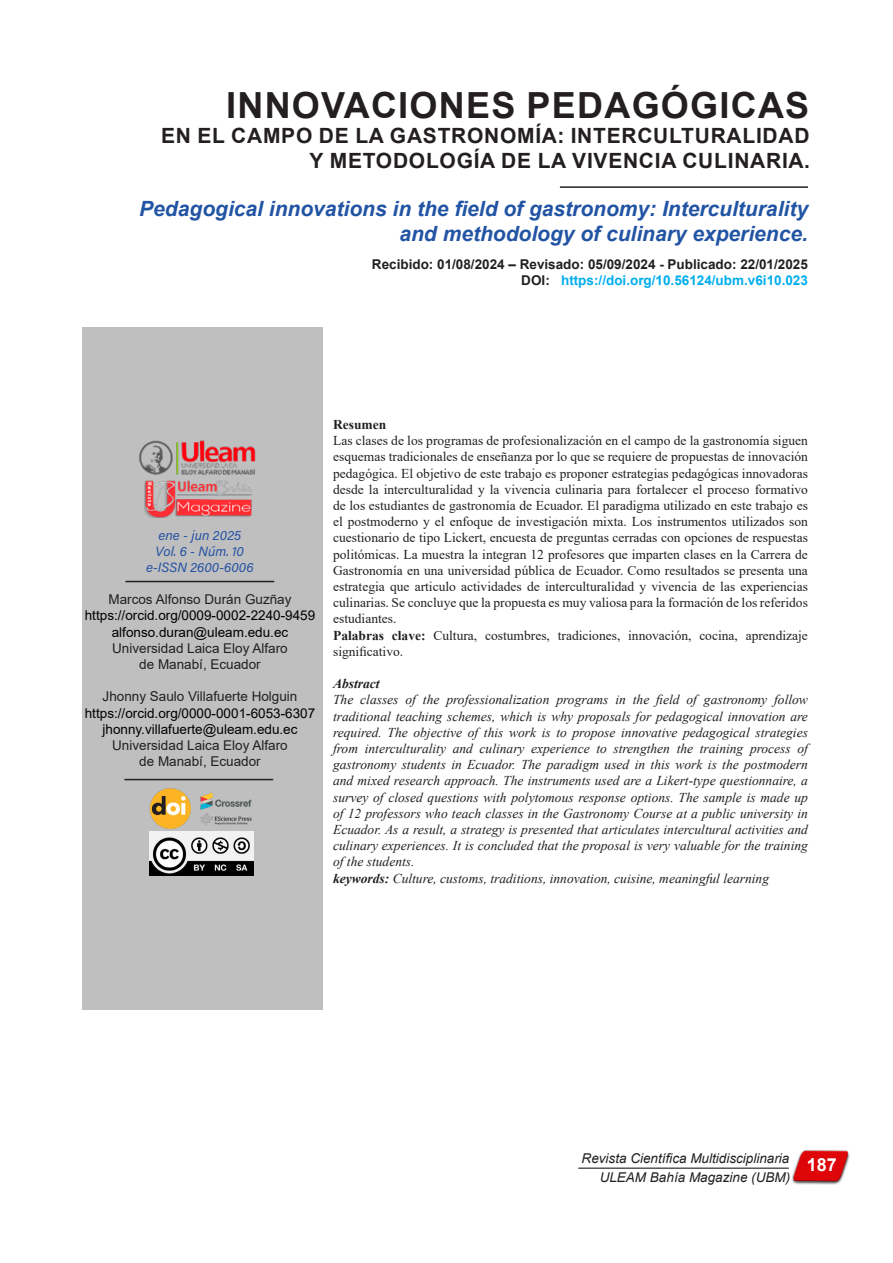
<style>
.page{position:relative;width:893px;height:1263px;background:#fff}
.page>*{position:absolute;margin:0;border:0;box-sizing:border-box;transform-origin:0 0}
.t1{font:700 36px "Arial";letter-spacing:.035em;color:#231f20}
.t2{font:italic 700 21px "Arial";color:#2254a4}
.t3{font:700 21px "Arial";letter-spacing:.035em;color:#231f20}
.t4{font:700 18px "Arial";color:#fff}
.t5{font:13.5px/16.2px "Times New Roman";color:#231f20;text-align:justify}
.t6{font:italic 13.5px/16.2px "Times New Roman";color:#231f20;text-align:justify}
.t7{font:13.5px/16.2px "Arial";color:#231f20;text-align:center}
.t8{font:13.5px "Arial";color:#000}
.t9{font:700 13.5px "Arial";color:#231f20}
.t10{font:italic 13.5px "Arial";color:#231f20}
.t11{font:700 13.5px "Arial";color:#00aeef}
.t12{font:13.5px "Acumin Variable Concept";color:#2351a3}
.t13{font:italic 700 13.5px "Times New Roman";color:#231f20}
.t14{font:700 13.5px "Times New Roman";color:#231f20}
.s1{color:#231f20}
.s2{font-weight:700}
</style>
<div class="page">
<img style="left:138px;top:439px;width:118px;height:36px">
<img style="left:145px;top:481px;width:107px;height:37px">
<img style="left:149px;top:788px;width:103px;height:41px">
<hr style="left:125px;top:581px;width:149px;height:1px;background:#231f20">
<hr style="left:124px;top:779px;width:149px;height:1px;background:#231f20">
<hr style="left:578px;top:1167px;width:211px;height:2px;background:#231f20">
<img style="left:792px;top:1150px;width:58px;height:34px">
<hr style="left:560px;top:186px;width:248px;height:2px;background:#231f20">
<img style="left:149px;top:831px;width:105px;height:45px">
<p class="t1" style="left:226px;top:80px;width:585px">INNOVACIONES PEDAGÓGICAS</p>
<p class="t3" style="left:161px;top:121px;width:650px">EN EL CAMPO DE LA GASTRONOMÍA: INTERCULTURALIDAD</p>
<p class="t3" style="left:310px;top:146px;width:502px">Y METODOLOGÍA DE LA VIVENCIA CULINARIA.</p>
<p class="t2" style="left:139px;top:195px;width:670px">Pedagogical innovations in the field of gastronomy: Interculturality</p>
<p class="t2" style="left:399px;top:220px;width:410px">and methodology of culinary experience.</p>
<p class="t9" style="left:372px;top:255px;width:437px">Recibido: 01/08/2024 – Revisado: 05/09/2024 - Publicado: 22/01/2025</p>
<p class="t11" style="left:521px;top:271px;width:288px"><span class="s1">DOI:</span> https://doi.org/10.56124/ubm.v6i10.023</p>
<p class="t12" style="left:158px;top:526px;width:84px">ene - jun 2025</p>
<p class="t12" style="left:156px;top:542px;width:90px">Vol. 6 - Núm. 10</p>
<p class="t12" style="left:146px;top:558px;width:109px">e-ISSN 2600-6006</p>
<p class="t7" style="left:108px;top:591px;width:185px">Marcos Alfonso Durán Guzñay</p>
<p class="t8" style="left:85px;top:606px;width:232px">https://orcid.org/0009-0002-2240-9459</p>
<p class="t8" style="left:112px;top:622px;width:178px">alfonso.duran@uleam.edu.ec</p>
<p class="t7" style="left:112px;top:640px;width:177px">Universidad Laica Eloy Alfaro de Manabí, Ecuador</p>
<p class="t7" style="left:103px;top:688px;width:196px">Jhonny Saulo Villafuerte Holguin</p>
<p class="t8" style="left:85px;top:703px;width:232px">https://orcid.org/0000-0001-6053-6307</p>
<p class="t8" style="left:102px;top:720px;width:197px">jhonny.villafuerte@uleam.edu.ec</p>
<p class="t7" style="left:112px;top:737px;width:177px">Universidad Laica Eloy Alfaro de Manabí, Ecuador</p>
<p class="t14" style="left:333px;top:415px;width:55px">Resumen</p>
<p class="t5" style="left:333px;top:432px;width:476px">Las clases de los programas de profesionalización en el campo de la gastronomía siguen esquemas tradicionales de enseñanza por lo que se requiere de propuestas de innovación pedagógica. El objetivo de este trabajo es proponer estrategias pedagógicas innovadoras desde la interculturalidad y la vivencia culinaria para fortalecer el proceso formativo de los estudiantes de gastronomía de Ecuador. El paradigma utilizado en este trabajo es el postmoderno y el enfoque de investigación mixta. Los instrumentos utilizados son cuestionario de tipo Lickert, encuesta de preguntas cerradas con opciones de respuestas politómicas. La muestra la integran 12 profesores que imparten clases en la Carrera de Gastronomía en una universidad pública de Ecuador. Como resultados se presenta una estrategia que articulo actividades de interculturalidad y vivencia de las experiencias culinarias. Se concluye que la propuesta es muy valiosa para la formación de los referidos estudiantes.</p>
<p class="t5" style="left:333px;top:626px;width:476px"><span class="s2">Palabras clave:</span> Cultura, costumbres, tradiciones, innovación, cocina, aprendizaje significativo.</p>
<p class="t13" style="left:333px;top:674px;width:48px">Abstract</p>
<p class="t6" style="left:333px;top:691px;width:476px">The classes of the professionalization programs in the field of gastronomy follow traditional teaching schemes, which is why proposals for pedagogical innovation are required. The objective of this work is to propose innovative pedagogical strategies from interculturality and culinary experience to strengthen the training process of gastronomy students in Ecuador. The paradigm used in this work is the postmodern and mixed research approach. The instruments used are a Likert-type questionnaire, a survey of closed questions with polytomous response options. The sample is made up of 12 professors who teach classes in the Gastronomy Course at a public university in Ecuador. As a result, a strategy is presented that articulates intercultural activities and culinary experiences. It is concluded that the proposal is very valuable for the training of the students.</p>
<p class="t6" style="left:333px;top:870px;width:438px"><span class="s2">keywords:</span> Culture, customs, traditions, innovation, cuisine, meaningful learning</p>
<p class="t10" style="left:582px;top:1149px;width:209px">Revista Científica Multidisciplinaria</p>
<p class="t10" style="left:600px;top:1168px;width:192px">ULEAM Bahía Magazine (UBM)</p>
<p class="t4" style="left:807px;top:1152px;width:32px">187</p>
</div>
